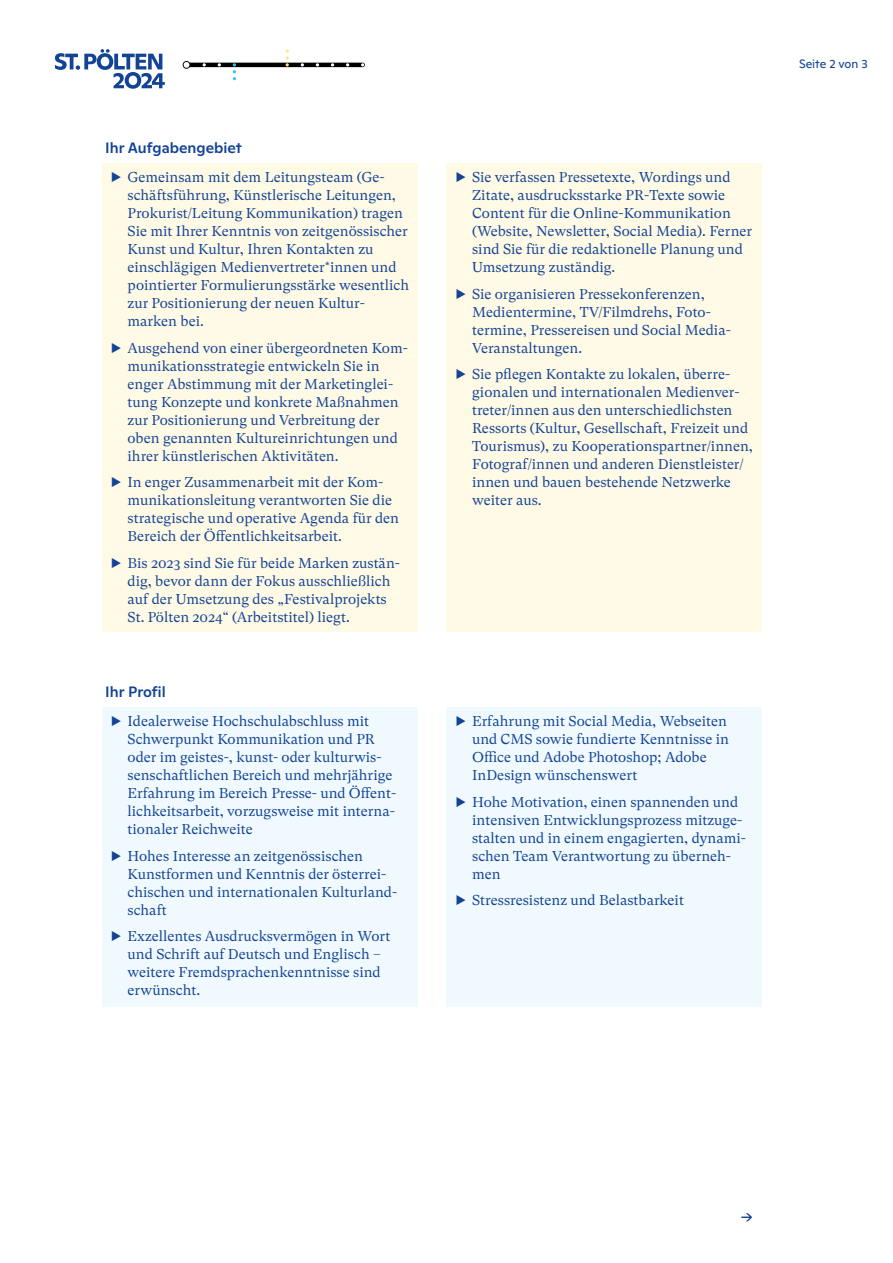
<style>
.page{position:relative;width:893px;height:1263px;background:#fff}
.page>*{position:absolute;margin:0;border:0;box-sizing:border-box;transform-origin:0 0}
.t1{font:500 15px "Ginto Normal";color:#134395}
.t2{font:14.25px/18px "GT Super Text";color:#134395}
.t3{font:12px "Ginto Normal";color:#134395}
.s1{font-family:"Ginto Normal"}
</style>
<div class="page">
<svg style="left:55px;top:49px;width:110px;height:40px"></svg>
<svg style="left:183px;top:50px;width:182px;height:30px"></svg>
<div style="left:102px;top:163px;width:316px;height:468px;background:#fffae5"></div>
<div style="left:447px;top:163px;width:315px;height:468px;background:#fffae5"></div>
<div style="left:102px;top:707px;width:316px;height:299px;background:#f0fafe"></div>
<div style="left:447px;top:707px;width:315px;height:299px;background:#f0fafe"></div>
<svg style="left:741px;top:1213px;width:11px;height:8px"></svg>
<p class="t1" style="left:105px;top:136px;width:138px">Ihr Aufgabengebiet</p>
<p class="t2" style="left:128px;top:168px;width:283px;text-indent:-17px"><span class="s1">▶</span> Gemeinsam mit dem Leitungsteam (Ge&shy;schäftsführung, Künstlerische Leitungen, Prokurist/Leitung Kommunikation) tragen Sie mit Ihrer Kenntnis von zeitgenössischer Kunst und Kultur, Ihren Kontakten zu einschlägigen Medienvertreter*innen und pointierter Formulierungsstärke wesentlich zur Positionierung der neuen Kultur&shy;marken bei.</p>
<p class="t2" style="left:128px;top:339px;width:282px;text-indent:-17px"><span class="s1">▶</span> Ausgehend von einer übergeordneten Kom&shy;munikationsstrategie entwickeln Sie in enger Abstimmung mit der Marketinglei&shy;tung Konzepte und konkrete Maßnahmen zur Positionierung und Verbreitung der oben genannten Kultureinrichtungen und ihrer künstlerischen Aktivitäten.</p>
<p class="t2" style="left:128px;top:473px;width:273px;text-indent:-17px"><span class="s1">▶</span> In enger Zusammenarbeit mit der Kom&shy;munikationsleitung verantworten Sie die strategische und operative Agenda für den Bereich der Öffentlichkeitsarbeit.</p>
<p class="t2" style="left:128px;top:554px;width:274px;text-indent:-17px"><span class="s1">▶</span> Bis 2023 sind Sie für beide Marken zustän&shy;dig, bevor dann der Fokus ausschließlich auf der Umsetzung des „Festivalprojekts St. Pölten 2024“ (Arbeitstitel) liegt.</p>
<p class="t1" style="left:105px;top:680px;width:62px">Ihr Profil</p>
<p class="t2" style="left:128px;top:712px;width:270px;text-indent:-17px"><span class="s1">▶</span> Idealerweise Hochschulabschluss mit Schwerpunkt Kommunikation und PR oder im geistes-, kunst- oder kulturwis&shy;senschaftlichen Bereich und mehrjährige Erfahrung im Bereich Presse- und Öffent&shy;lichkeitsarbeit, vorzugsweise mit interna&shy;tionaler Reichweite</p>
<p class="t2" style="left:128px;top:847px;width:271px;text-indent:-17px"><span class="s1">▶</span> Hohes Interesse an zeitgenössischen<br>Kunstformen und Kenntnis der österrei&shy;chischen und internationalen Kulturland&shy;schaft</p>
<p class="t2" style="left:128px;top:927px;width:264px;text-indent:-17px"><span class="s1">▶</span> Exzellentes Ausdrucksvermögen in Wort und Schrift auf Deutsch und Englisch – weitere Fremdsprachenkenntnisse sind erwünscht.</p>
<p class="t2" style="left:472px;top:168px;width:281px;text-indent:-17px"><span class="s1">▶</span> Sie verfassen Pressetexte, Wordings und Zitate, ausdrucksstarke PR-Texte sowie Content für die Online-Kommunikation (Website, Newsletter, Social Media). Ferner sind Sie für die redaktionelle Planung und Umsetzung zuständig.</p>
<p class="t2" style="left:472px;top:285px;width:260px;text-indent:-17px"><span class="s1">▶</span> Sie organisieren Pressekonferenzen, Medientermine, TV/Filmdrehs, Foto&shy;termine, Pressereisen und Social Media-Veranstaltungen.</p>
<p class="t2" style="left:472px;top:365px;width:282px;text-indent:-17px"><span class="s1">▶</span> Sie pflegen Kontakte zu lokalen, überre&shy;gionalen und internationalen Medienver&shy;treter/innen aus den unterschiedlichsten Ressorts (Kultur, Gesellschaft, Freizeit und Tourismus), zu Kooperationspartner/innen, Fotograf/innen und anderen Dienstleister/ innen und bauen bestehende Netzwerke weiter aus.</p>
<p class="t3" style="left:799px;top:55px;width:70px">Seite 2 von 3</p>
<p class="t2" style="left:472px;top:712px;width:258px;text-indent:-17px"><span class="s1">▶</span> Erfahrung mit Social Media, Webseiten und CMS sowie fundierte Kenntnisse in Office und Adobe Photoshop; Adobe InDesign wünschenswert</p>
<p class="t2" style="left:472px;top:793px;width:275px;text-indent:-17px"><span class="s1">▶</span> Hohe Motivation, einen spannenden und intensiven Entwicklungsprozess mitzuge&shy;stalten und in einem engagierten, dynami&shy;schen Team Verantwortung zu überneh&shy;men</p>
<p class="t2" style="left:455px;top:891px;width:230px"><span class="s1">▶</span> Stressresistenz und Belastbarkeit</p>
</div>
